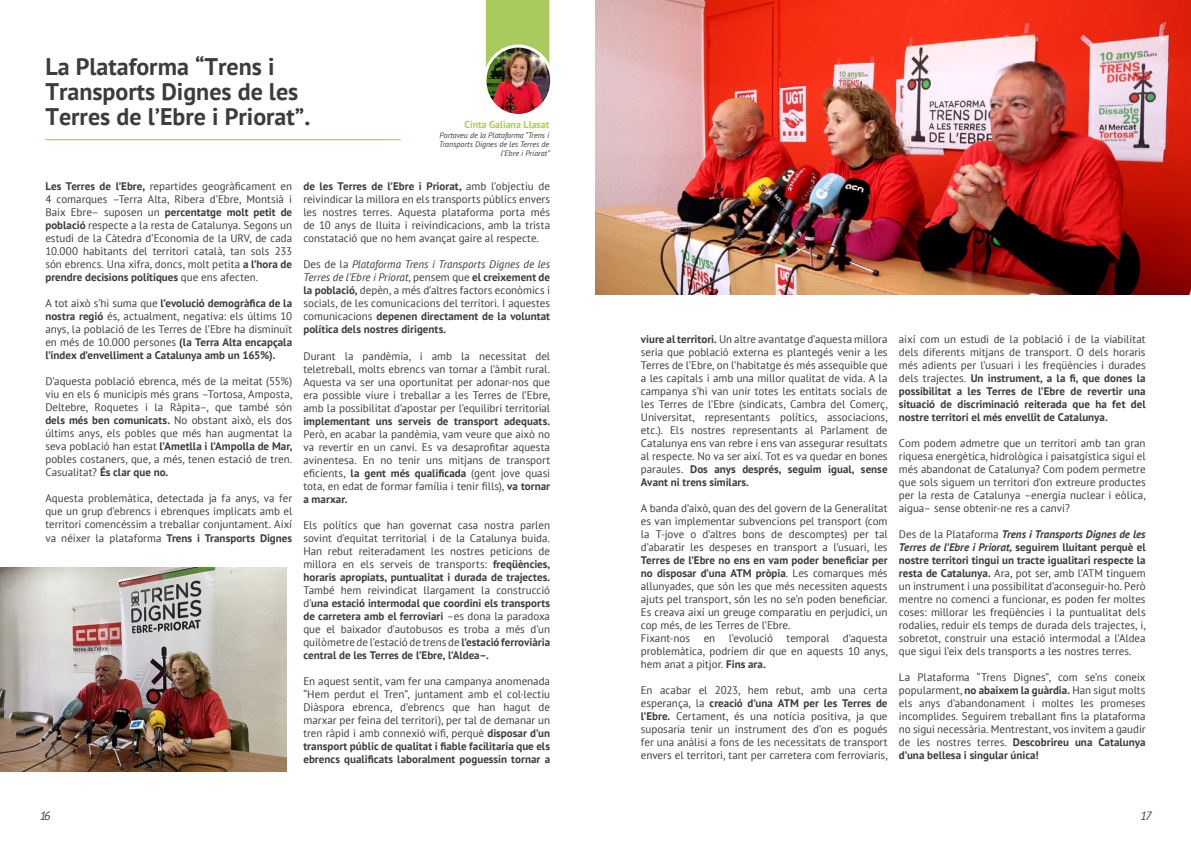
<style>
.page{position:relative;width:1191px;height:842px;background:#fff}
.page>*{position:absolute;margin:0;border:0;box-sizing:border-box;transform-origin:0 0}
.t1{font:700 24px/25px "PT Sans";color:#3c3c3b}
.t2{font:italic 12px "PT Sans";color:#3c3c3b}
.t3{font:11px/13px "PT Sans";color:#3c3c3b;text-align:justify}
.t4{font:700 11px/13px "PT Sans";color:#3c3c3b;text-align:justify}
.t5{font:700 10px "PT Sans";color:#a9cb5e}
.t6{font:italic 8px/9px "PT Sans";color:#3c3c3b;text-align:right}
.s1{font-weight:700}
.s2{font-style:italic}
.s3{font-weight:400}
.s4{font-weight:700;font-style:italic}
</style>
<div class="page">
<div style="left:486px;top:0;width:63px;height:47px;background:#a9cb5e"></div>
<img style="left:485px;top:47px;width:65px;height:66px">
<div style="left:483px;top:45px;width:70px;height:72px;border:3px solid #fff;border-radius:50%"></div>
<hr style="left:45px;top:139px;width:356px;height:1px;background:#99c45d">
<img style="left:595px;top:0;width:596px;height:295px">
<img style="left:0;top:567px;width:287px;height:204px">
<h1 class="t1" style="left:45px;top:53px;width:266px">La Plataforma “Trens i<br>Transports Dignes de les<br>Terres de l’Ebre i Priorat”.</h1>
<p class="t5" style="left:464px;top:118px;width:86px">Cinta Galiana Llasat</p>
<p class="t6" style="left:439px;top:131px;width:112px">Portaveu de la Plataforma “Trens i<br>Transports Dignes de les Terres de l’Ebre i Priorat”</p>
<p class="t3" style="left:45px;top:180px;width:248px"><span class="s1">Les Terres de l’Ebre,</span> repartides geogràficament en 4 comarques –Terra Alta, Ribera d’Ebre, Montsià i Baix Ebre– suposen un <span class="s1">percentatge molt petit de població</span> respecte a la resta de Catalunya. Segons un estudi de la Càtedra d’Economia de la URV, de cada 10.000 habitants del territori català, tan sols 233 són ebrencs. Una xifra, doncs, molt petita <span class="s1">a l’hora de prendre decisions polítiques</span> que ens afecten.</p>
<p class="t3" style="left:45px;top:297px;width:248px">A tot això s’hi suma que <span class="s1">l’evolució demogràfica de la nostra regió</span> és, actualment, negativa: els últims 10 anys, la població de les Terres de l’Ebre ha disminuït en més de 10.000 persones <span class="s1">(la Terra Alta encapçala l’índex d’envelliment a Catalunya amb un 165%).</span></p>
<p class="t3" style="left:45px;top:375px;width:248px">D’aquesta població ebrenca, més de la meitat (55%) viu en els 6 municipis més grans –Tortosa, Amposta, Deltebre, Roquetes i la Ràpita–, que també són <span class="s1">dels més ben comunicats.</span> No obstant això, els dos últims anys, els pobles que més han augmentat la seva població han estat <span class="s1">l’Ametlla i l’Ampolla de Mar, </span>pobles costaners, que, a més, tenen estació de tren.<br>Casualitat? <span class="s1">És clar que no.</span></p>
<p class="t3" style="left:45px;top:492px;width:248px">Aquesta problemàtica, detectada ja fa anys, va fer que un grup d’ebrencs i ebrenques implicats amb el territori comencéssim a treballar conjuntament. Així va néixer la plataforma <span class="s1">Trens i Transports Dignes</span></p>
<p class="t3" style="left:303px;top:180px;width:248px"><span class="s1">de les Terres de l’Ebre i Priorat,</span> amb l’objectiu de reivindicar la millora en els transports públics envers les nostres terres. Aquesta plataforma porta més de 10 anys de lluita i reivindicacions, amb la trista constatació que no hem avançat gaire al respecte.</p>
<p class="t3" style="left:303px;top:258px;width:248px">Des de la <span class="s2">Plataforma Trens i Transports Dignes de les Terres de l’Ebre i Priorat</span>, pensem que <span class="s1">el creixement de la població,</span> depèn, a més d’altres factors econòmics i socials, de les comunicacions del territori. I aquestes comunicacions <span class="s1">depenen directament de la voluntat política dels nostres dirigents.</span></p>
<p class="t3" style="left:303px;top:349px;width:248px">Durant la pandèmia, i amb la necessitat del teletreball, molts ebrencs van tornar a l’àmbit rural.<br>Aquesta va ser una oportunitat per adonar-nos que era possible viure i treballar a les Terres de l’Ebre, amb la possibilitat d’apostar per l’equilibri territorial</p>
<p class="t4" style="left:303px;top:414px;width:248px">implementant uns serveis de transport adequats.</p>
<p class="t3" style="left:303px;top:427px;width:248px">Però, en acabar la pandèmia, vam veure que això no va revertir en un canvi. Es va desaprofitar aquesta avinentesa. En no tenir uns mitjans de transport eficients, <span class="s1">la gent més qualificada</span> (gent jove quasi tota, en edat de formar família i tenir fills), <span class="s1">va tornar a marxar.</span></p>
<p class="t3" style="left:303px;top:518px;width:248px">Els polítics que han governat casa nostra parlen sovint d’equitat territorial i de la Catalunya buida.<br>Han rebut reiteradament les nostres peticions de millora en els serveis de transports: <span class="s1">freqüències, horaris apropiats, puntualitat i durada de trajectes.</span></p>
<p class="t3" style="left:303px;top:583px;width:248px">També hem reivindicat llargament la construcció d’<span class="s1">una estació intermodal que coordini els transports de carretera amb el ferroviari</span> –es dona la paradoxa que el baixador d’autobusos es troba a més d’un quilòmetre de l’estació de trens de <span class="s1">l’estació ferroviària central de les Terres de l’Ebre, l’Aldea–.</span></p>
<p class="t3" style="left:303px;top:674px;width:248px">En aquest sentit, vam fer una campanya anomenada “Hem perdut el Tren”, juntament amb el col·lectiu Diàspora ebrenca, d’ebrencs que han hagut de marxar per feina del territori), per tal de demanar un tren ràpid i amb connexió wifi, perquè <span class="s1">disposar d’un transport públic de qualitat i fiable facilitaria que els ebrencs qualificats laboralment poguessin tornar a</span></p>
<p class="t3" style="left:641px;top:332px;width:248px"><span class="s1">viure al territori.</span> Un altre avantatge d’aquesta millora seria que població externa es plantegés venir a les Terres de l’Ebre, on l’habitatge és més assequible que a les capitals i amb una millor qualitat de vida. A la campanya s’hi van unir totes les entitats socials de les Terres de l’Ebre (sindicats, Cambra del Comerç, Universitat, representants polítics, associacions, etc.). Els nostres representants al Parlament de Catalunya ens van rebre i ens van assegurar resultats al respecte. No va ser així. Tot es va quedar en bones paraules. <span class="s1">Dos anys després, seguim igual, sense Avant ni trens similars.</span></p>
<p class="t3" style="left:641px;top:501px;width:248px">A banda d’això, quan des del govern de la Generalitat es van implementar subvencions pel transport (com la T-jove o d’altres bons de descomptes) per tal d’abaratir les despeses en transport a l’usuari, les</p>
<p class="t3" style="left:641px;top:553px;width:248px;text-align:left"><span class="s1">Terres de l’Ebre no ens en vam poder beneficiar per no disposar d’una ATM pròpia</span>. Les comarques més allunyades, que són les que més necessiten aquests ajuts pel transport, són les no se’n poden beneficiar.<br>Es creava així un greuge comparatiu en perjudici, un cop més, de les Terres de l’Ebre.<br>Fixant-nos en l’evolució temporal d’aquesta problemàtica, podríem dir que en aquests 10 anys, hem anat a pitjor. <span class="s1">Fins ara.</span></p>
<p class="t3" style="left:641px;top:683px;width:248px">En acabar el 2023, hem rebut, amb una certa esperança, la <span class="s1">creació d’una ATM per les Terres de l’Ebre.</span> Certament, és una notícia positiva, ja que suposaria tenir un instrument des d’on es pogués fer una anàlisi a fons de les necessitats de transport envers el territori, tant per carretera com ferroviaris,</p>
<p class="t4" style="left:899px;top:332px;width:248px"><span class="s3">així com un estudi de la població i de la viabilitat dels diferents mitjans de transport. O dels horaris més adients per l’usuari i les freqüències i durades dels trajectes.</span> Un instrument, a la fi, que dones la possibilitat a les Terres de l’Ebre de revertir una situació de discriminació reiterada que ha fet del nostre territori el més envellit de Catalunya.</p>
<p class="t3" style="left:899px;top:436px;width:248px">Com podem admetre que un territori amb tan gran riquesa energètica, hidrològica i paisatgística sigui el més abandonat de Catalunya? Com podem permetre que sols siguem un territori d’on extreure productes per la resta de Catalunya –energia nuclear i eòlica, aigua– sense obtenir-ne res a canvi?</p>
<p class="t3" style="left:899px;top:527px;width:248px">Des de la Plataforma <span class="s4">Trens i Transports Dignes de les Terres de l’Ebre i Priorat,</span> <span class="s1">seguirem lluitant perquè el nostre territori tingui un tracte igualitari respecte la resta de Catalunya.</span> Ara, pot ser, amb l’ATM tinguem un instrument i una possibilitat d’aconseguir-ho. Però mentre no comenci a funcionar, es poden fer moltes coses: millorar les freqüències i la puntualitat dels rodalies, reduir els temps de durada dels trajectes, i, sobretot, construir una estació intermodal a l’Aldea que sigui l’eix dels transports a les nostres terres.</p>
<p class="t3" style="left:899px;top:670px;width:248px">La Plataforma “Trens Dignes”, com se’ns coneix popularment, <span class="s1">no abaixem la guàrdia.</span> Han sigut molts els anys d’abandonament i moltes les promeses incomplides. Seguirem treballant fins la plataforma no sigui necessària. Mentrestant, vos invitem a gaudir de les nostres terres. <span class="s1">Descobrireu una Catalunya d’una bellesa i singular única!</span></p>
<p class="t2" style="left:40px;top:808px;width:12px">16</p>
<p class="t2" style="left:1140px;top:808px;width:13px">17</p>
</div>
